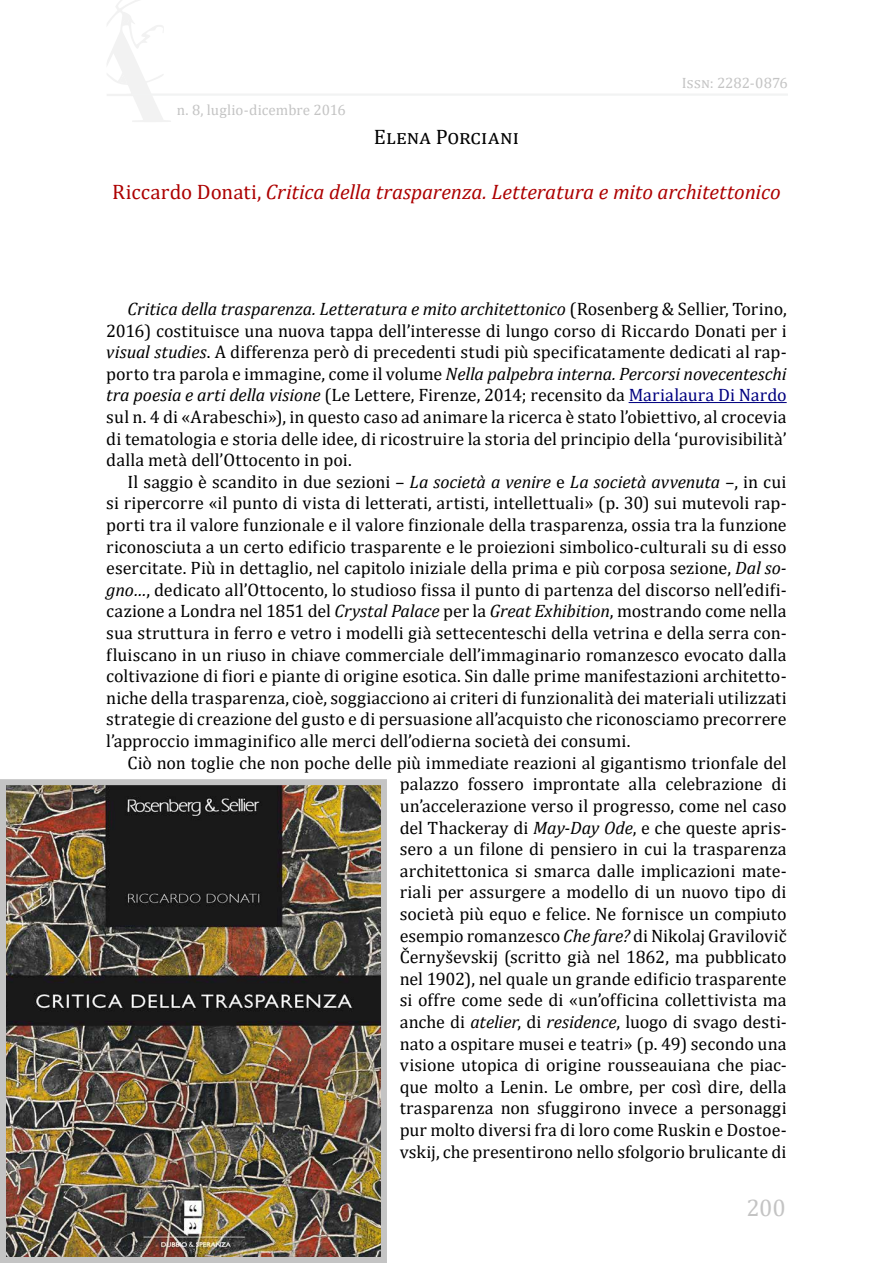
<style>
.page{position:relative;width:893px;height:1263px;background:#fff}
.page>*{position:absolute;margin:0;border:0;box-sizing:border-box;transform-origin:0 0}
.t1{font:24px "Cambria";color:#c4c4c4}
.t2{font:italic 21px "Cambria";color:#ad0101}
.t3{font:21px "Cambria";letter-spacing:.045em;color:#000}
.t4{font:18px/21.6px "Cambria";letter-spacing:.005em;color:#000;text-align:justify}
.t5{font:15px "Cambria";color:#c4c4c4}
.s1{font-style:normal}
.s2{font-style:italic}
.s3{color:#000080}
</style>
<div class="page">
<svg style="left:107px;top:0;width:64px;height:122px"></svg>
<hr style="left:131px;top:93px;width:657px;height:3px;background:#f2f3f3">
<hr style="left:629px;top:402px;width:158px;height:1px;background:#000080">
<img style="left:7px;top:786px;width:373px;height:470px">
<div style="left:0;top:779px;width:387px;height:484px;border:6px solid #c4c4c4"></div>
<p class="t5" style="left:177px;top:101px;width:170px">n. 8, luglio-dicembre 2016</p>
<p class="t3" style="left:374px;top:124px;width:147px">Elena Porciani</p>
<p class="t5" style="left:682px;top:74px;width:108px">Issn: 2282-0876</p>
<p class="t2" style="left:112px;top:177px;width:670px"><span class="s1">Riccardo Donati,</span> Critica della trasparenza. Letteratura e mito architettonico</p>
<p class="t4" style="left:106px;top:298px;width:682px;text-indent:21px"><span class="s2">Critica della trasparenza. Letteratura e mito architettonico</span> (Rosenberg &amp; Sellier, Torino, 2016) costituisce una nuova tappa dell’interesse di lungo corso di Riccardo Donati per i <span class="s2">visual studies</span>. A differenza però di precedenti studi più specificatamente dedicati al rap&shy;porto tra parola e immagine, come il volume <span class="s2">Nella palpebra interna. Percorsi novecenteschi tra poesia e arti della visione</span> (Le Lettere, Firenze, 2014; recensito da <span class="s3">Marialaura Di Nardo </span>sul n. 4 di «Arabeschi»), in questo caso ad animare la ricerca è stato l’obiettivo, al crocevia di tematologia e storia delle idee, di ricostruire la storia del principio della ‘purovisibilità’ dalla metà dell’Ottocento in poi.</p>
<p class="t4" style="left:106px;top:471px;width:682px;text-indent:21px">Il saggio è scandito in due sezioni – <span class="s2">La società a venire</span> e <span class="s2">La società avvenuta</span> –, in cui si ripercorre «il punto di vista di letterati, artisti, intellettuali» (p. 30) sui mutevoli rap&shy;porti tra il valore funzionale e il valore finzionale della trasparenza, ossia tra la funzione riconosciuta a un certo edificio trasparente e le proiezioni simbolico-culturali su di esso esercitate. Più in dettaglio, nel capitolo iniziale della prima e più corposa sezione, <span class="s2">Dal so&shy;gno…</span>, dedicato all’Ottocento, lo studioso fissa il punto di partenza del discorso nell’edifi&shy;cazione a Londra nel 1851 del <span class="s2">Crystal Palace</span> per la <span class="s2">Great Exhibition</span>, mostrando come nella sua struttura in ferro e vetro i modelli già settecenteschi della vetrina e della serra con&shy;fluiscano in un riuso in chiave commerciale dell’immaginario romanzesco evocato dalla coltivazione di fiori e piante di origine esotica. Sin dalle prime manifestazioni architetto&shy;niche della trasparenza, cioè, soggiacciono ai criteri di funzionalità dei materiali utilizzati strategie di creazione del gusto e di persuasione all’acquisto che riconosciamo precorrere l’approccio immaginifico alle merci dell’odierna società dei consumi.</p>
<p class="t4" style="left:400px;top:752px;width:388px;text-indent:-272px">Ciò non toglie che non poche delle più immediate reazioni al gigantismo trionfale del palazzo fossero improntate alla celebrazione di un’accelerazione verso il progresso, come nel caso del Thackeray di <span class="s2">May-Day Ode</span>, e che queste apris&shy;sero a un filone di pensiero in cui la trasparenza architettonica si smarca dalle implicazioni mate&shy;riali per assurgere a modello di un nuovo tipo di società più equo e felice. Ne fornisce un compiuto esempio romanzesco <span class="s2">Che fare?</span> di Nikolaj Gravilovič Černyševskij (scritto già nel 1862, ma pubblicato nel 1902), nel quale un grande edificio trasparente si offre come sede di «un’officina collettivista ma anche di <span class="s2">atelier</span>, di <span class="s2">residence</span>, luogo di svago desti&shy;nato a ospitare musei e teatri» (p. 49) secondo una visione utopica di origine rousseauiana che piac&shy;que molto a Lenin. Le ombre, per così dire, della trasparenza non sfuggirono invece a personaggi pur molto diversi fra di loro come Ruskin e Dostoe&shy;vskij, che presentirono nello sfolgorio brulicante di</p>
<h1 class="t1" style="left:746px;top:1193px;width:41px">200</h1>
</div>
